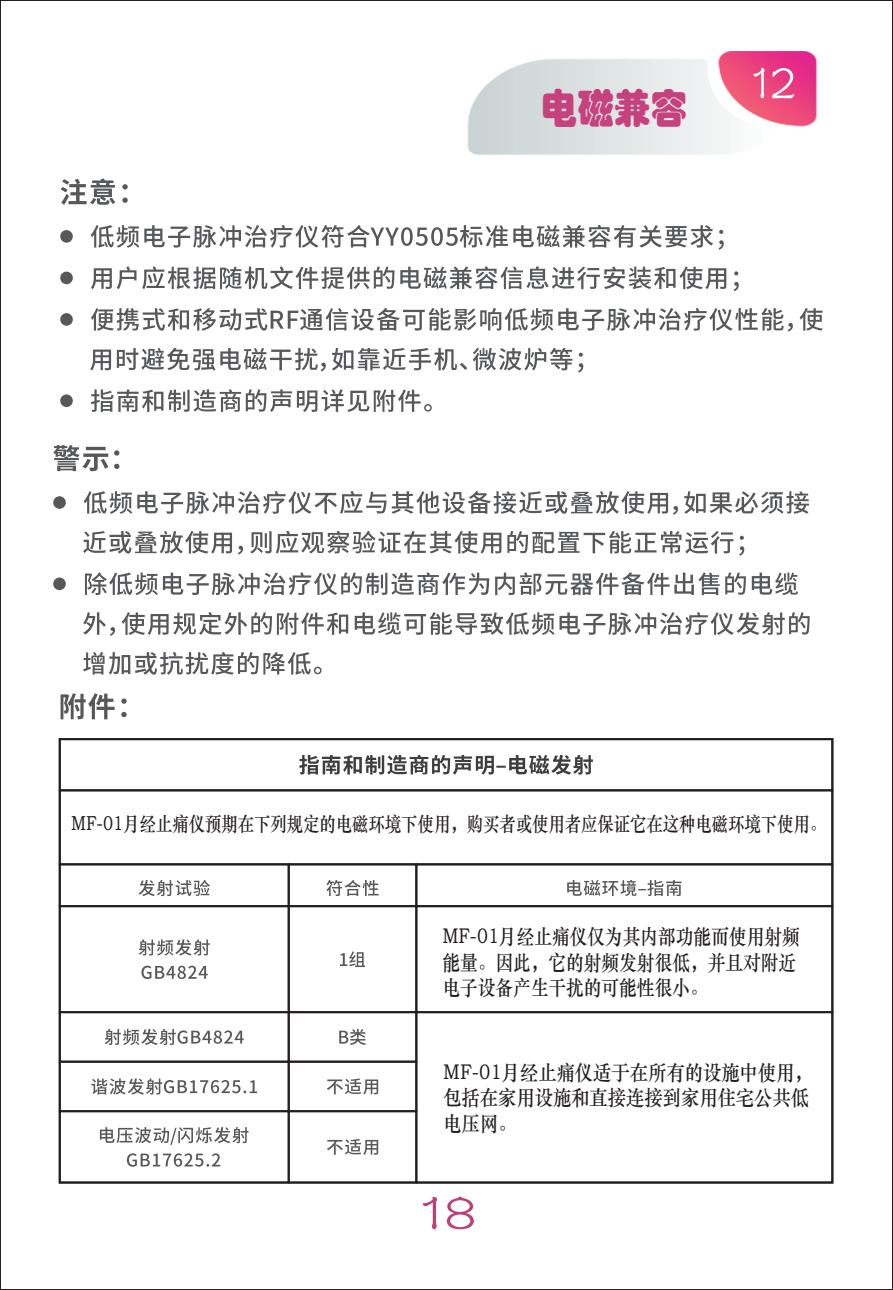
<style>
.page{position:relative;width:893px;height:1290px;background:#fff}
.page>*{position:absolute;margin:0;border:0;box-sizing:border-box;transform-origin:0 0}
.t1{font:59.15px "FZSTK GBK1 0";color:#ba4177;scale:1.1 1}
.t2{font:55.3px "FZSTK GBK1 0";color:#fff;scale:.9 1}
.t3{font:40.6px "ST Hupo";color:#c6427e;scale:.9 1}
.t4{font:21px/25.6px "ST Zhongsong";color:#231f20;scale:.84 1}
.t5{font:21px/25.6px "ST Zhongsong";color:#231f20;scale:.86 1}
.t6{font:20.3px "ST Zhongsong";color:#231f20;scale:.81 1}
</style>
<div class="page">
<img style="left:467px;top:52px;width:351px;height:103px">
<svg style="left:60px;top:179px;width:664px;height:71px"></svg>
<svg style="left:60px;top:266px;width:679px;height:26px"></svg>
<svg style="left:732px;top:308px;width:91px;height:24px"></svg>
<svg style="left:60px;top:308px;width:672px;height:104px"></svg>
<svg style="left:53px;top:445px;width:756px;height:69px"></svg>
<svg style="left:53px;top:491px;width:730px;height:100px"></svg>
<svg style="left:83px;top:572px;width:727px;height:103px"></svg>
<div style="left:59px;top:738px;width:774px;height:53px;border:2px solid #231f20"></div>
<svg style="left:299px;top:755px;width:294px;height:20px"></svg>
<svg style="left:139px;top:880px;width:71px;height:16px"></svg>
<svg style="left:326px;top:880px;width:53px;height:16px"></svg>
<svg style="left:567px;top:880px;width:114px;height:16px"></svg>
<svg style="left:139px;top:939px;width:71px;height:40px"></svg>
<svg style="left:340px;top:951px;width:25px;height:16px"></svg>
<svg style="left:339px;top:1029px;width:27px;height:16px"></svg>
<div style="left:288px;top:863px;width:129px;height:44px;border:2px solid #231f20"></div>
<div style="left:59px;top:863px;width:231px;height:44px;border:2px solid #231f20"></div>
<div style="left:288px;top:905px;width:129px;height:108px;border:2px solid #231f20"></div>
<div style="left:59px;top:905px;width:231px;height:108px;border:2px solid #231f20"></div>
<div style="left:288px;top:1011px;width:129px;height:51px;border:2px solid #231f20"></div>
<div style="left:59px;top:1011px;width:231px;height:51px;border:2px solid #231f20"></div>
<div style="left:415px;top:863px;width:418px;height:44px;border:2px solid #231f20"></div>
<div style="left:415px;top:905px;width:418px;height:108px;border:2px solid #231f20"></div>
<div style="left:415px;top:1011px;width:418px;height:172px;border:2px solid #231f20"></div>
<svg style="left:327px;top:1078px;width:51px;height:16px"></svg>
<svg style="left:327px;top:1139px;width:51px;height:16px"></svg>
<div style="left:288px;top:1061px;width:129px;height:51px;border:2px solid #231f20"></div>
<div style="left:59px;top:1061px;width:231px;height:51px;border:2px solid #231f20"></div>
<div style="left:288px;top:1110px;width:129px;height:73px;border:2px solid #231f20"></div>
<div style="left:59px;top:1110px;width:231px;height:73px;border:2px solid #231f20"></div>
<svg style="left:91px;top:1078px;width:166px;height:16px"></svg>
<svg style="left:105px;top:1029px;width:139px;height:16px"></svg>
<svg style="left:100px;top:1127px;width:149px;height:40px"></svg>
<svg style="left:61px;top:693px;width:66px;height:26px"></svg>
<h3 class="t3" style="left:541px;top:87px;width:164px">电磁兼容</h3>
<h2 class="t2" style="left:752px;top:48px;width:52px">12</h2>
<p class="t6" style="left:71px;top:809px;width:934px">MF-01月经止痛仪预期在下列规定的电磁环境下使用，购买者或使用者应保证它在这种电磁环境下使用。</p>
<p class="t4" style="left:442px;top:923px;width:427px">MF-01月经止痛仪仅为其内部功能而使用射频能量。因此，它的射频发射很低，并且对附近电子设备产生干扰的可能性很小。</p>
<p class="t5" style="left:443px;top:1059px;width:431px">MF-01月经止痛仪适于在所有的设施中使用，包括在家用设施和直接连接到家用住宅公共低电压网。</p>
<h1 class="t1" style="left:421px;top:1175px;width:53px">18</h1>
</div>
